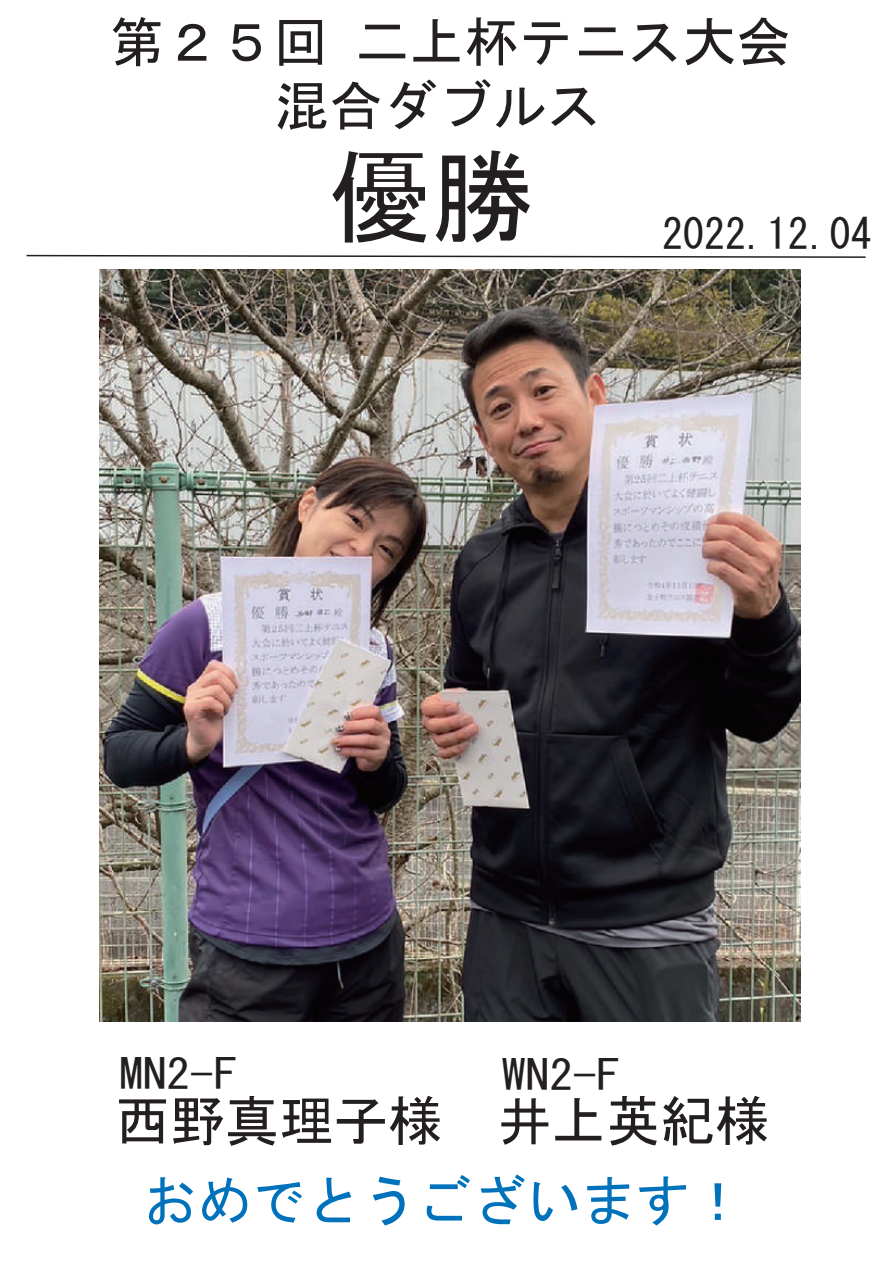
<style>
.page{position:relative;width:893px;height:1263px;background:#fff}
.page>*{position:absolute;margin:0;border:0;box-sizing:border-box;transform-origin:0 0}
.t1{font:102.15px "MS Gothic";color:#231f20}
.t2{font:54.75px "MS Gothic";color:#0072bc}
.t3{font:54.45px/63.9px "MS Gothic";color:#231f20;text-align:center}
.t4{font:42px "MS Gothic";color:#231f20}
.t5{font:41.55px "MS Gothic";color:#231f20;scale:1.13 1}
</style>
<div class="page">
<svg style="left:26px;top:254px;width:840px;height:4px"></svg>
<img style="left:99px;top:269px;width:701px;height:752px">
<p class="t3" style="left:110px;top:10px;width:683px">第２５回 二上杯テニス大会混合ダブルス</p>
<h1 class="t1" style="left:329px;top:146px;width:206px">優勝</h1>
<p class="t4" style="left:662px;top:213px;width:211px">2022.12.04</p>
<p class="t5" style="left:119px;top:1053px;width:106px">MN2-F</p>
<p class="t5" style="left:502px;top:1054px;width:106px">WN2-F</p>
<p class="t3" style="left:116px;top:1089px;width:655px">西野真理子様　井上英紀様</p>
<p class="t2" style="left:142px;top:1173px;width:604px">おめでとうございます！</p>
</div>
